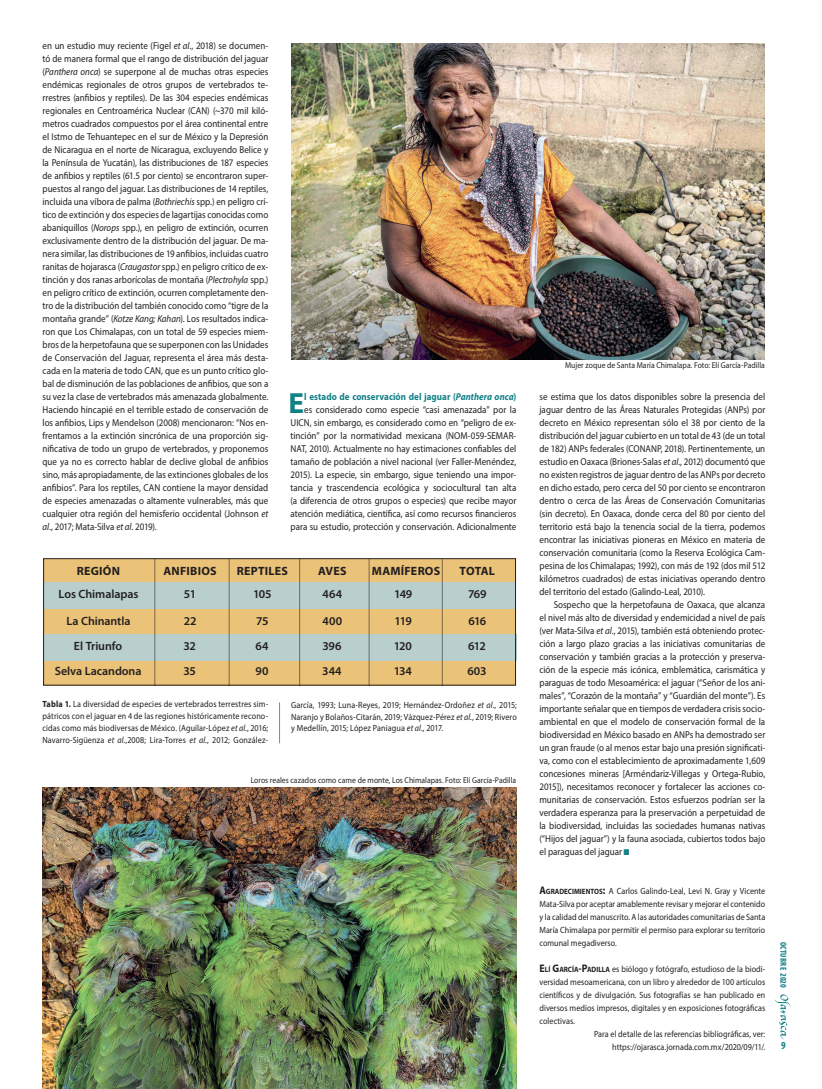
<style>
.page{position:relative;width:822px;height:1089px;background:#fff}
.page>*{position:absolute;margin:0;border:0;box-sizing:border-box;transform-origin:0 0}
.t1{font:700 29.3px "Myriad Pro";color:#128087}
.t2{font:600 12px/26.2px "Myriad Pro";letter-spacing:-.01em;color:#231f20}
.t3{font:700 12px "Myriad Pro";letter-spacing:.02em;color:#231f20}
.t4{font:700 condensed 10.8px "Myriad Pro";color:#128087}
.t5{font:10px/13px "Myriad Pro";color:#231f20;text-align:justify;scale:.9 1}
.t6{font:9px/12px "Myriad Pro";letter-spacing:.005em;color:#231f20;text-align:justify;scale:.9 1}
.t7{font:700 condensed 8.7px "Myriad Pro";letter-spacing:.02em;color:#128087}
.t8{font:8.5px "Myriad Pro";letter-spacing:.005em;color:#231f20;scale:.9 1}
.s1{font-style:italic}
.s2{font-weight:700;color:#128087}
.s3{font-weight:700;font-style:italic;color:#128087}
.s4{font-family:"Monotype Sorts";font-size:8px;color:#128087}
.s5{font-weight:700;font-size:11px}
.s6{font-weight:700;font-size:7.7px}
.s7{font-weight:700}
</style>
<div class="page">
<div style="left:44px;top:559px;width:472px;height:126px;background:#eac278"></div>
<img style="left:43px;top:787px;width:474px;height:302px">
<img style="left:292px;top:44px;width:473px;height:315px">
<div style="left:44px;top:582px;width:472px;height:27px;background:#b9cfcd"></div>
<div style="left:44px;top:634px;width:472px;height:26px;background:#b9cfcd"></div>
<img style="left:775px;top:994px;width:16px;height:45px">
<hr style="left:279px;top:703px;width:1px;height:40px;background:#231f20">
<hr style="left:155px;top:558px;width:1px;height:128px;background:#231f20">
<hr style="left:229px;top:559px;width:1px;height:127px;background:#231f20">
<hr style="left:299px;top:558px;width:1px;height:128px;background:#231f20">
<hr style="left:369px;top:559px;width:1px;height:127px;background:#231f20">
<hr style="left:442px;top:559px;width:1px;height:127px;background:#231f20">
<div style="left:43px;top:558px;width:473px;height:128px;border:1px solid #231f20"></div>
<p class="t5" style="left:43px;top:39px;width:252px">en un estudio muy reciente (Figel <span class="s1">et al</span>., 2018) se documen&shy;tó de manera formal que el rango de distribución del jaguar (<span class="s1">Panthera onca</span>) se superpone al de muchas otras especies endémicas regionales de otros grupos de vertebrados te&shy;rrestres (anfibios y reptiles). De las 304 especies endémicas regionales en Centroamérica Nuclear (CAN) (~370 mil kiló&shy;metros cuadrados compuestos por el área continental entre el Istmo de Tehuantepec en el sur de México y la Depresión de Nicaragua en el norte de Nicaragua, excluyendo Belice y la Península de Yucatán), las distribuciones de 187 especies de anfibios y reptiles (61.5 por ciento) se encontraron super&shy;puestos al rango del jaguar. Las distribuciones de 14 reptiles, incluida una víbora de palma (<span class="s1">Bothriechis</span> spp.) en peligro crí&shy;tico de extinción y dos especies de lagartijas conocidas como abaniquillos (<span class="s1">Norops</span> spp.), en peligro de extinción, ocurren exclusivamente dentro de la distribución del jaguar. De ma&shy;nera similar, las distribuciones de 19 anfibios, incluidas cuatro ranitas de hojarasca (<span class="s1">Craugastor</span> spp.) en peligro crítico de ex&shy;tinción y dos ranas arborícolas de montaña (<span class="s1">Plectrohyla</span> spp.) en peligro crítico de extinción, ocurren completamente den&shy;tro de la distribución del también conocido como “tigre de la montaña grande” (<span class="s1">Kotze Kang; Kahan</span>). Los resultados indica&shy;ron que Los Chimalapas, con un total de 59 especies miem&shy;bros de la herpetofauna que se superponen con las Unidades de Conservación del Jaguar, representa el área más desta&shy;cada en la materia de todo CAN, que es un punto crítico glo&shy;bal de disminución de las poblaciones de anfibios, que son a su vez la clase de vertebrados más amenazada globalmente.<br>Haciendo hincapié en el terrible estado de conservación de los anfibios, Lips y Mendelson (2008) mencionaron: “Nos en&shy;frentamos a la extinción sincrónica de una proporción sig&shy;nificativa de todo un grupo de vertebrados, y proponemos que ya no es correcto hablar de declive global de anfibios sino, más apropiadamente, de las extinciones globales de los anfibios”. Para los reptiles, CAN contiene la mayor densidad de especies amenazadas o altamente vulnerables, más que cualquier otra región del hemisferio occidental (Johnson <span class="s1">et al</span>., 2017; Mata-Silva <span class="s1">et al</span>. 2019).</p>
<p class="t8" style="left:565px;top:360px;width:224px">Mujer zoque de Santa María Chimalapa. Foto: Elí García-Padilla</p>
<p class="t5" style="left:291px;top:390px;width:252px;text-align:right"><span class="s2">l estado de conservación del jaguar (</span><span class="s3">Panthera onca</span><span class="s2">)<br></span>es considerado como especie “casi amenazada” por la UICN, sin embargo, es considerado como en “peligro de ex&shy;tinción” por la normatividad mexicana (NOM-059-SEMAR-NAT, 2010). Actualmente no hay estimaciones confiables del tamaño de población a nivel nacional (ver Faller-Menéndez, 2015). La especie, sin embargo, sigue teniendo una impor&shy;tancia y trascendencia ecológica y sociocultural tan alta (a diferencia de otros grupos o especies) que recibe mayor atención mediática, científica, así como recursos financieros para su estudio, protección y conservación. Adicionalmente</p>
<p class="t5" style="left:539px;top:390px;width:252px">se estima que los datos disponibles sobre la presencia del jaguar dentro de las Áreas Naturales Protegidas (ANPs) por decreto en México representan sólo el 38 por ciento de la distribución del jaguar cubierto en un total de 43 (de un total de 182) ANPs federales (CONANP, 2018). Pertinentemente, un estudio en Oaxaca (Briones-Salas <span class="s1">et al</span>., 2012) documentó que no existen registros de jaguar dentro de las ANPs por decreto en dicho estado, pero cerca del 50 por ciento se encontraron dentro o cerca de las Áreas de Conservación Comunitarias (sin decreto). En Oaxaca, donde cerca del 80 por ciento del territorio está bajo la tenencia social de la tierra, podemos encontrar las iniciativas pioneras en México en materia de conservación comunitaria (como la Reserva Ecológica Cam&shy;pesina de los Chimalapas; 1992), con más de 192 (dos mil 512 kilómetros cuadrados) de estas iniciativas operando dentro del territorio del estado (Galindo-Leal, 2010).</p>
<p class="t5" style="left:539px;top:598px;width:252px;text-indent:14px">Sospecho que la herpetofauna de Oaxaca, que alcanza el nivel más alto de diversidad y endemicidad a nivel de país (ver Mata-Silva <span class="s1">et al</span>., 2015), también está obteniendo protec&shy;ción a largo plazo gracias a las iniciativas comunitarias de conservación y también gracias a la protección y preserva&shy;ción de la especie más icónica, emblemática, carismática y paraguas de todo Mesoamérica: el jaguar (“Señor de los ani&shy;males”, “Corazón de la montaña” y “Guardián del monte”). Es importante señalar que en tiempos de verdadera crisis socio&shy;ambiental en que el modelo de conservación formal de la biodiversidad en México basado en ANPs ha demostrado ser un gran fraude (o al menos estar bajo una presión significati&shy;va, como con el establecimiento de aproximadamente 1,609 concesiones mineras [Arméndariz-Villegas y Ortega-Rubio, 2015]), necesitamos reconocer y fortalecer las acciones co&shy;munitarias de conservación. Estos esfuerzos podrían ser la verdadera esperanza para la preservación a perpetuidad de la biodiversidad, incluidas las sociedades humanas nativas (“Hijos del jaguar”) y la fauna asociada, cubiertos todos bajo el paraguas del jaguar <span class="s4">n</span></p>
<p class="t6" style="left:539px;top:884px;width:252px;line-height:13px"><span class="s5">A</span><span class="s6">GRADECIMIENTOS</span><span class="s5">:</span> A Carlos Galindo-Leal, Levi N. Gray y Vicente Mata-Silva por aceptar amablemente revisar y mejorar el contenido y la calidad del manuscrito. A las autoridades comunitarias de Santa María Chimalapa por permitir el permiso para explorar su territorio comunal megadiverso.</p>
<p class="t6" style="left:539px;top:963px;width:252px"><span class="s5">E</span> <span class="s6">LÍ</span> <span class="s5">G</span><span class="s6">ARCÍA</span><span class="s5">-P</span><span class="s6">ADILLA</span> es biólogo y fotógrafo, estudioso de la biodi-</p>
<p class="t6" style="left:539px;top:976px;width:252px">versidad mesoamericana, con un libro y alrededor de 100 artículos</p>
<p class="t6" style="left:539px;top:989px;width:252px">científicos y de divulgación. Sus fotografías se han publicado en</p>
<p class="t6" style="left:539px;top:1002px;width:252px">diversos medios impresos, digitales y en exposiciones fotográficas</p>
<p class="t6" style="left:539px;top:1015px;width:41px">colectivas.</p>
<p class="t6" style="left:594px;top:1028px;width:192px">Para el detalle de las referencias bibliográficas, ver:</p>
<p class="t6" style="left:612px;top:1041px;width:172px">https://ojarasca.jornada.com.mx/2020/09/11/.</p>
<h1 class="t1" style="left:289px;top:384px;width:17px">E</h1>
<p class="t3" style="left:372px;top:563px;width:70px">MAMÍFEROS</p>
<p class="t2" style="left:394px;top:581px;width:20px">149<br>119</p>
<p class="t2" style="left:394px;top:633px;width:20px;line-height:25.2px">120<br>134</p>
<p class="t3" style="left:77px;top:563px;width:45px">REGIÓN</p>
<p class="t2" style="left:59px;top:581px;width:81px;text-align:center">Los Chimalapas<br>La Chinantla</p>
<p class="t2" style="left:55px;top:633px;width:88px;line-height:25.2px;text-align:center">El Triunfo<br>Selva Lacandona</p>
<p class="t3" style="left:460px;top:563px;width:37px">TOTAL</p>
<p class="t2" style="left:468px;top:581px;width:20px">769<br>616</p>
<p class="t2" style="left:467px;top:633px;width:21px;line-height:25.2px">612<br>603</p>
<p class="t3" style="left:318px;top:563px;width:30px">AVES</p>
<p class="t2" style="left:323px;top:581px;width:21px">464<br>400</p>
<p class="t2" style="left:322px;top:633px;width:21px;line-height:25.2px">396<br>344</p>
<p class="t3" style="left:237px;top:563px;width:53px">REPTILES</p>
<p class="t2" style="left:253px;top:581px;width:20px">105<br>75</p>
<p class="t2" style="left:256px;top:633px;width:14px;line-height:25.2px">64<br>90</p>
<p class="t3" style="left:164px;top:563px;width:54px">ANFIBIOS</p>
<p class="t2" style="left:184px;top:581px;width:14px">51<br>22</p>
<p class="t2" style="left:183px;top:633px;width:14px;line-height:25.2px">32<br>35</p>
<p class="t6" style="left:43px;top:698px;width:252px"><span class="s7">Tabla 1.</span> La diversidad de especies de vertebrados terrestres sim&shy;pátricos con el jaguar en 4 de las regiones históricamente recono&shy;cidas como más biodiversas de México. (Aguilar-López <span class="s1">et al</span>., 2016; Navarro-Sigüenza <span class="s1">et al</span>.,2008; Lira-Torres <span class="s1">et al</span>., 2012; González-</p>
<p class="t6" style="left:291px;top:698px;width:252px">García, 1993; Luna-Reyes, 2019; Hernández-Ordoñez <span class="s1">et al</span>., 2015; Naranjo y Bolaños-Citarán, 2019; Vázquez-Pérez <span class="s1">et al</span>., 2019; Rivero y Medellín, 2015; López Paniagua <span class="s1">et al</span>., 2017.</p>
<p class="t8" style="left:251px;top:775px;width:297px">Loros reales cazados como carne de monte, Los Chimalapas. Foto: Elí García-Padilla</p>
<p class="t7" style="left:789px;top:942px;width:47px;rotate:90deg">OCTUBRE 2020</p>
<p class="t4" style="left:781px;top:1039px;width:6px">9</p>
</div>
